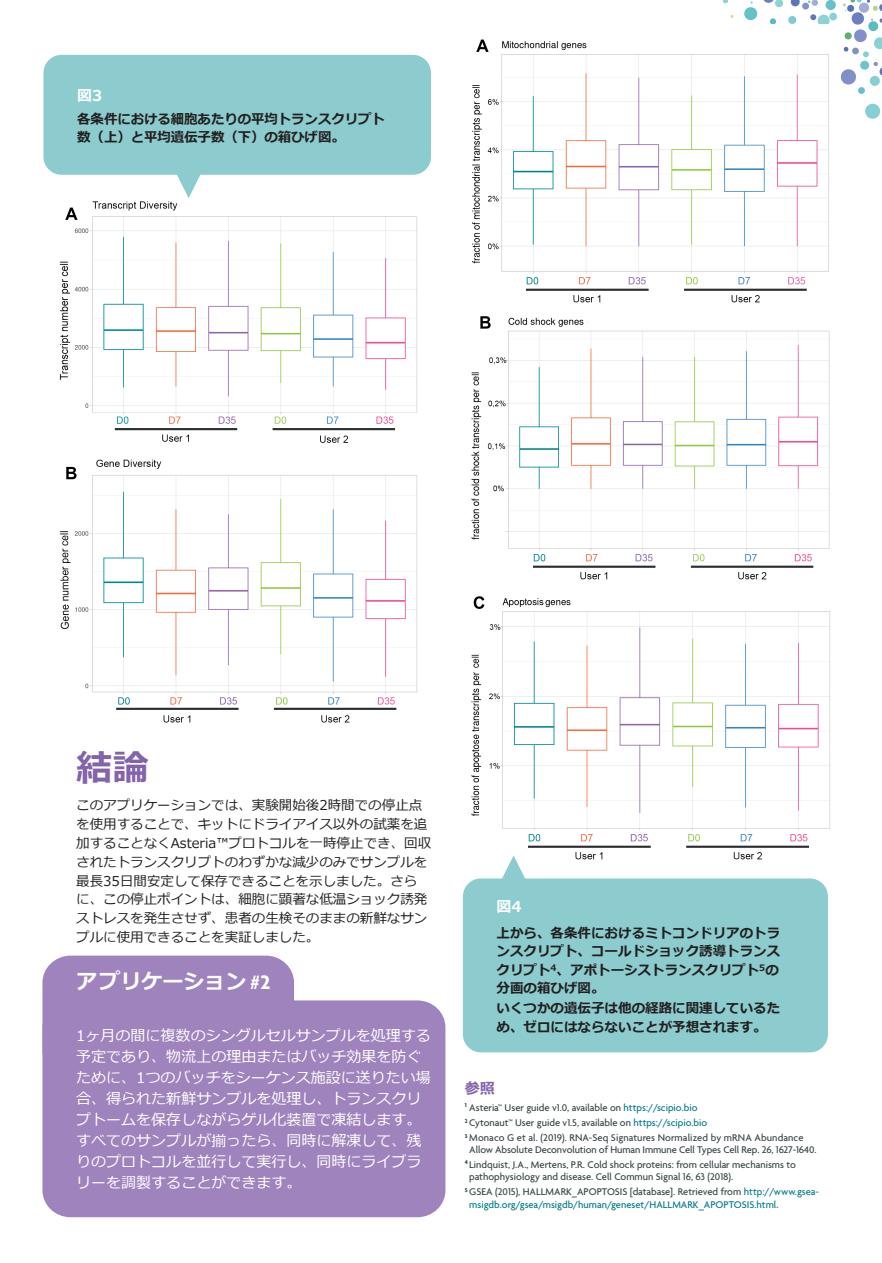
<style>
.page{position:relative;width:882px;height:1263px;background:#fff}
.page>*{position:absolute;margin:0;border:0;box-sizing:border-box;transform-origin:0 0}
.t1{font:700 36px "Meiryo";color:#8363aa}
.t2{font:700 21px "Meiryo";color:#fff}
.t3{font:15px/21px "Meiryo";color:#fff}
.t4{font:700 15px "Meiryo";color:#fff}
.t5{font:700 15px "Meiryo";color:#8363aa}
.t6{font:13.5px/18.8px "Meiryo";color:#231f20}
.t7{font:700 13.5px/18.6px "Meiryo";color:#231f20}
.t8{font:500 10.5px/15.3px "Agenda";color:#384546}
.t9{font:500 10.5px "Agenda";color:#007c86}
.s1{font-family:"Agenda"}
.s2{color:#007c86}
.s3{color:#384546}
</style>
<div class="page">
<img style="left:480px;top:316px;width:350px;height:264px">
<img style="left:471px;top:346px;width:13px;height:199px">
<div style="left:42px;top:955px;width:252px;height:67px;background:#9f83bc"></div>
<div style="left:42px;top:1000px;width:403px;height:217px;background:#9f83bc;border-radius:28px"></div>
<img style="left:65px;top:201px;width:353px;height:522px">
<img style="left:60px;top:484px;width:12px;height:165px">
<img style="left:59px;top:238px;width:13px;height:175px">
<img style="left:473px;top:596px;width:358px;height:264px">
<img style="left:471px;top:631px;width:14px;height:187px">
<div style="left:463px;top:878px;width:364px;height:174px;background:#8cccce;border-radius:18px"></div>
<svg style="left:500px;top:855px;width:26px;height:24px"></svg>
<div style="left:43px;top:55px;width:388px;height:120px;background:#8cccce;border-radius:18px"></div>
<svg style="left:176px;top:174px;width:25px;height:24px"></svg>
<svg style="left:722px;top:0;width:6px;height:3px"></svg>
<svg style="left:744px;top:0;width:138px;height:119px"></svg>
<img style="left:476px;top:24px;width:360px;height:279px">
<img style="left:472px;top:61px;width:11px;height:242px">
<h3 class="t4" style="left:77px;top:85px;width:27px">図3</h3>
<p class="t7" style="left:77px;top:110px;width:309px;line-height:18px">各条件における細胞あたりの平均トランスクリプト数（上）と平均遺伝子数（下）の箱ひげ図。</p>
<h1 class="t1" style="left:76px;top:742px;width:74px">結論</h1>
<p class="t6" style="left:76px;top:796px;width:356px">このアプリケーションでは、実験開始後2時間での停止点を使用することで、キットにドライアイス以外の試薬を追加することなくAsteria™プロトコルを一時停止でき、回収されたトランスクリプトのわずかな減少のみでサンプルを最長35日間安定して保存できることを示しました。さらに、この停止ポイントは、細胞に顕著な低温ショック誘発ストレスを発生させず、患者の生検そのままの新鮮なサンプルに使用できることを実証しました。</p>
<h2 class="t2" style="left:76px;top:967px;width:196px">アプリケーション <span class="s1"># 2</span></h2>
<h3 class="t3" style="left:76px;top:1025px;width:356px">1ヶ月の間に複数のシングルセルサンプルを処理する予定であり、物流上の理由またはバッチ効果を防ぐために、1つのバッチをシーケンス施設に送りたい場合、得られた新鮮サンプルを処理し、トランスクリプトームを保存しながらゲル化装置で凍結します。すべてのサンプルが揃ったら、同時に解凍して、残りのプロトコルを並行して実行し、同時にライブラリーを調製することができます。</h3>
<h3 class="t4" style="left:496px;top:896px;width:27px">図4</h3>
<p class="t7" style="left:496px;top:924px;width:285px;text-align:justify">上から、各条件におけるミトコンドリアのトランスクリプト、コールドショック誘導トランスクリプト<sup>4</sup>、アポトーシストランスクリプト<sup>5</sup>の分画の箱ひげ図。</p>
<p class="t7" style="left:496px;top:999px;width:285px">いくつかの遺伝子は他の経路に関連しているため、ゼロにはならないことが予想されます。</p>
<h3 class="t5" style="left:464px;top:1078px;width:32px">参照</h3>
<p class="t8" style="left:464px;top:1100px;width:340px"><sup>1</sup> Asteria™ User guide v1.0, available on <span class="s2">https://scipio.bio<br></span><sup>2</sup> Cytonaut™ User guide v1.5, available on <span class="s2">https://scipio.bio<br></span><sup>3</sup> Monaco G et al. (2019). RNA-Seq Signatures Normalized by mRNA Abundance</p>
<p class="t8" style="left:464px;top:1143px;width:353px;line-height:14.5px;text-indent:4px">Allow Absolute Deconvolution of Human Immune Cell Types Cell Rep. 26, 1627-1640.<br><sup>4</sup> Lindquist, J.A., Mertens, P.R. Cold shock proteins: from cellular mechanisms to</p>
<p class="t8" style="left:464px;top:1169px;width:355px;text-indent:4px">pathophysiology and disease. Cell Commun Signal 16, 63 (2018).<br><sup>5</sup> GSEA (2015), HALLMARK_APOPTOSIS [database]. Retrieved from <span class="s2">http://www.gsea-</span></p>
<p class="t9" style="left:469px;top:1199px;width:311px">msigdb.org/gsea/msigdb/human/geneset/HALLMARK_APOPTOSIS.html<span class="s3">.</span></p>
</div>
